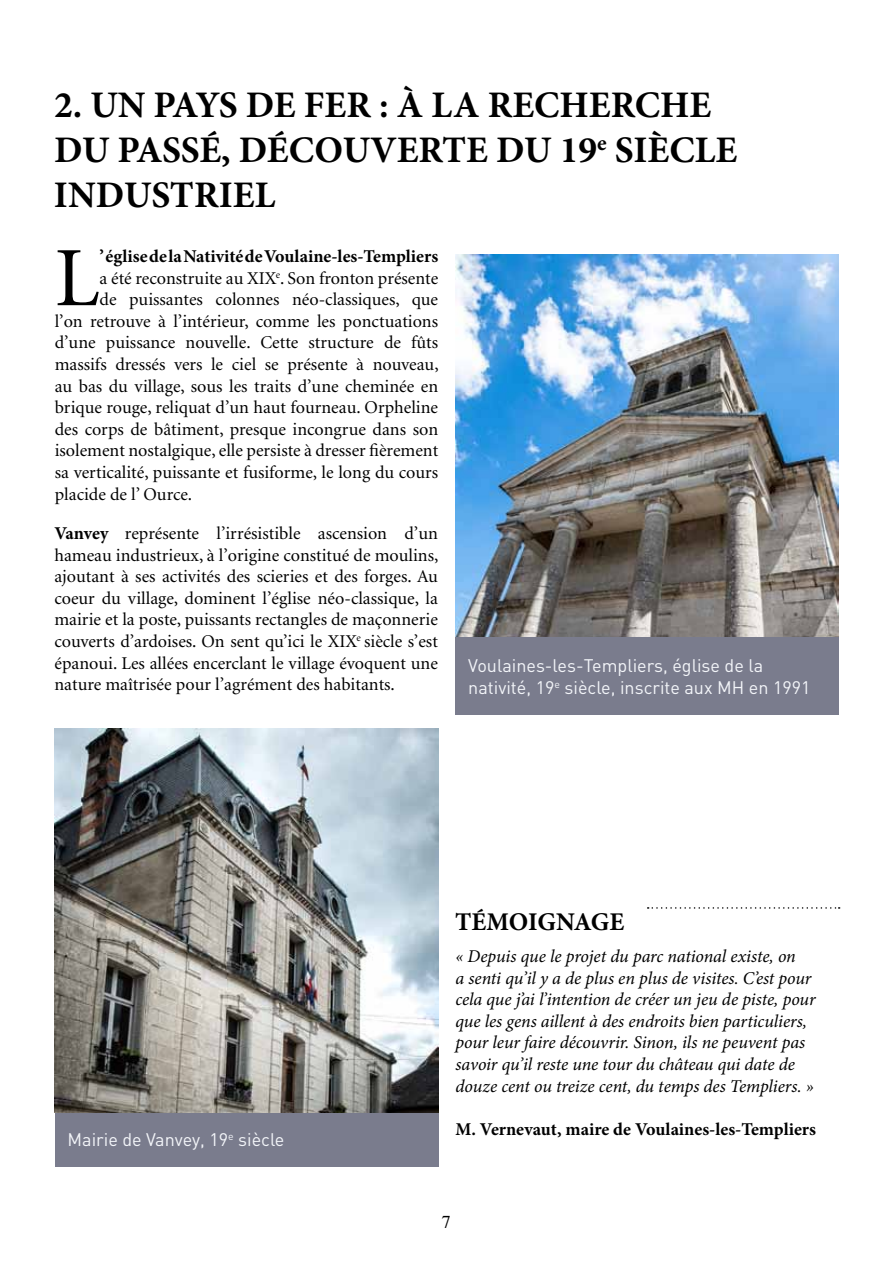
<style>
.page{position:relative;width:893px;height:1263px;background:#fff}
.page>*{position:absolute;margin:0;border:0;box-sizing:border-box;transform-origin:0 0}
.t1{font:84.45px "Minion";color:#000}
.t2{font:700 37.5px/45px "Minion Pro";color:#000}
.t3{font:700 25.5px "Minion Pro";letter-spacing:-.005em;color:#000}
.t4{font:18px/21.6px "Minion";color:#000;text-align:justify}
.t5{font:italic 18px/21.6px "Minion Pro";letter-spacing:-.01em;color:#000}
.t6{font:18px/21.6px "DIN";color:#f3f5f9}
.t7{font:700 18px "Minion Pro";color:#000}
.t8{font:18px "Times";color:#000}
.s1{font-family:"Minion Pro";font-weight:700}
</style>
<div class="page">
<div style="left:55px;top:1111px;width:383px;height:55px;background:#7a7c8d"></div>
<img style="left:455px;top:254px;width:384px;height:383px">
<div style="left:455px;top:637px;width:384px;height:77px;background:#7a7c8d"></div>
<svg style="left:648px;top:907px;width:192px;height:2px"></svg>
<img style="left:55px;top:729px;width:383px;height:383px">
<h2 class="t2" style="left:54px;top:82px;width:685px">2. UN PAYS DE FER : À LA RECHERCHE<br>DU PASSÉ, DÉCOUVERTE DU 19<sup>e</sup> SIÈCLE<br>INDUSTRIEL</h2>
<h1 class="t1" style="left:55px;top:237px;width:46px">L</h1>
<p class="t7" style="left:100px;top:244px;width:340px">’ église de la Nativité de Voulaine-les-Templiers</p>
<p class="t4" style="left:100px;top:268px;width:340px">a été reconstruite au XIX<sup>e</sup>. Son fronton présente</p>
<p class="t4" style="left:100px;top:289px;width:340px">de puissantes colonnes néo-classiques, que</p>
<p class="t4" style="left:55px;top:311px;width:385px">l’on retrouve à l’intérieur, comme les ponctuations</p>
<p class="t4" style="left:55px;top:332px;width:385px">d’une puissance nouvelle. Cette structure de fûts</p>
<p class="t4" style="left:55px;top:354px;width:385px">massifs dressés vers le ciel se présente à nouveau,</p>
<p class="t4" style="left:55px;top:376px;width:385px">au bas du village, sous les traits d’une cheminée en</p>
<p class="t4" style="left:55px;top:397px;width:385px">brique rouge, reliquat d’un haut fourneau. Orpheline</p>
<p class="t4" style="left:55px;top:419px;width:385px">des corps de bâtiment, presque incongrue dans son</p>
<p class="t4" style="left:55px;top:440px;width:385px">isolement nostalgique, elle persiste à dresser fièrement</p>
<p class="t4" style="left:55px;top:462px;width:385px">sa verticalité, puissante et fusiforme, le long du cours</p>
<p class="t4" style="left:55px;top:484px;width:139px">placide de l’ Ource.</p>
<p class="t4" style="left:54px;top:523px;width:386px"><span class="s1">Vanvey</span> représente l’irrésistible ascension d’un hameau industrieux, à l’origine constitué de moulins, ajoutant à ses activités des scieries et des forges. Au coeur du village, dominent l’église néo-classique, la mairie et la poste, puissants rectangles de maçonnerie couverts d’ardoises. On sent qu’ici le XIX<sup>e</sup> siècle s’est épanoui. Les allées encerclant le village évoquent une nature maîtrisée pour l’agrément des habitants.</p>
<p class="t6" style="left:468px;top:654px;width:344px">Voulaines-les-Templiers, église de la nativité, 19<sup>e</sup> siècle, inscrite aux MH en 1991</p>
<p class="t6" style="left:68px;top:1129px;width:219px">Mairie de Vanvey, 19<sup>e</sup> siècle</p>
<h3 class="t3" style="left:455px;top:904px;width:171px">TÉMOIGNAGE</h3>
<p class="t5" style="left:455px;top:945px;width:362px">« Depuis que le projet du parc national existe, on<br>a senti qu’il y a de plus en plus de visites. C’est pour cela que j’ai l’intention de créer un jeu de piste, pour que les gens aillent à des endroits bien particuliers, pour leur faire découvrir. Sinon, ils ne peuvent pas savoir qu’il reste une tour du château qui date de douze cent ou treize cent, du temps des Templiers. »</p>
<p class="t7" style="left:455px;top:1116px;width:362px">M. Vernevaut, maire de Voulaines-les-Templiers</p>
<p class="t8" style="left:442px;top:1205px;width:10px">7</p>
</div>
